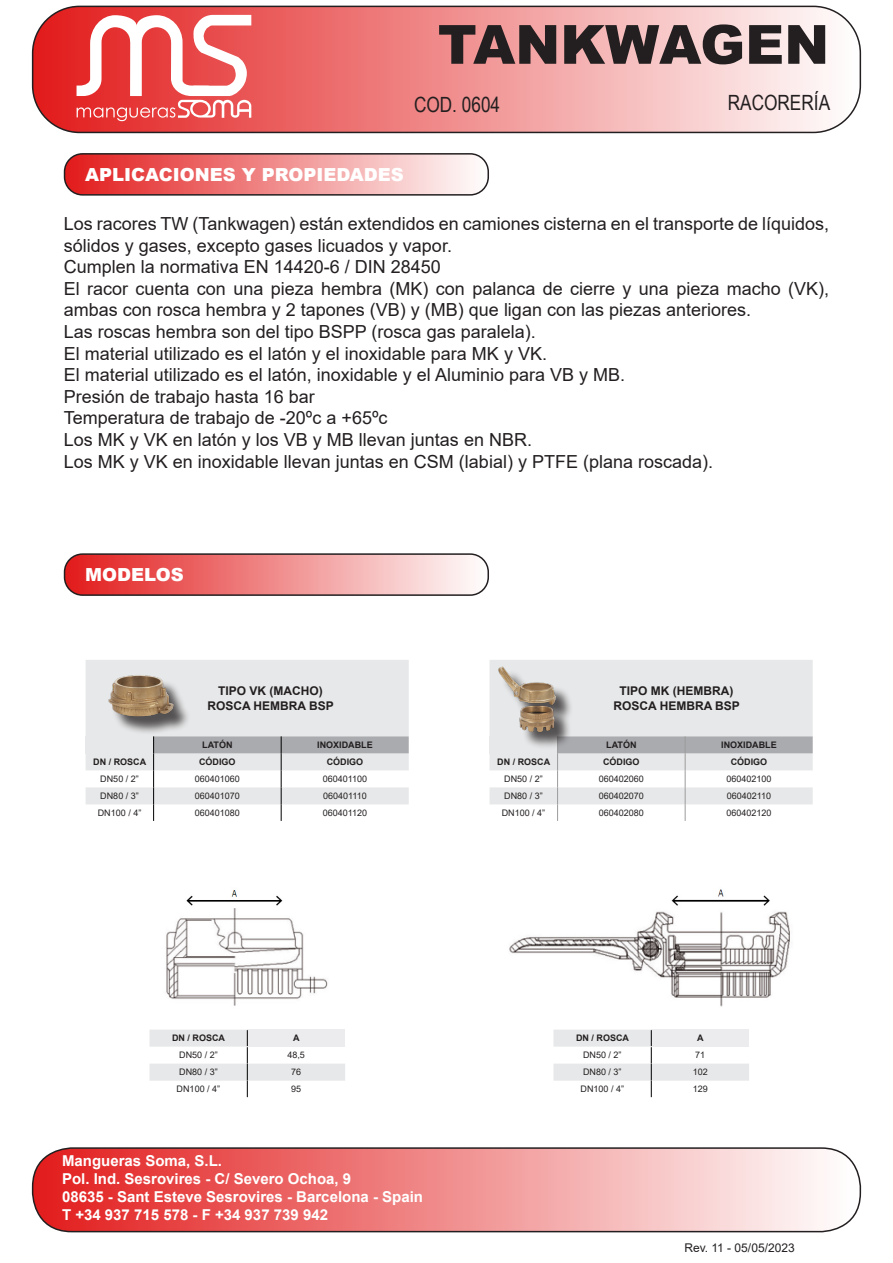
<style>
.page{position:relative;width:893px;height:1263px;background:#fff}
.page>*{position:absolute;margin:0;border:0;box-sizing:border-box;transform-origin:0 0}
.t1{font:900 54px "Arial";color:#231f20}
.t2{font:21px "Arial Narrow";color:#231f20}
.t3{font:18px/21.6px "Arial";color:#231f20}
.t4{font:900 18px "Arial";color:#fff}
.t5{font:700 15px "Arial";color:#fff}
.t6{font:700 12px "Arial";color:#231f20}
.t7{font:12px "Arial";color:#231f20}
.t8{font:9px "Arial";color:#231f20}
.t9{font:700 9px "Arial";color:#231f20}
</style>
<div class="page">
<svg style="left:65px;top:556px;width:423px;height:39px;background:#ef8c8c"></svg>
<div style="left:64px;top:553px;width:425px;height:43px;border:2px solid #231f20;border-radius:18px"></div>
<svg style="left:33px;top:1148px;width:827px;height:83px;background:#f08e8e"></svg>
<div style="left:32px;top:1147px;width:829px;height:85px;border:2px solid #231f20;border-radius:39px"></div>
<svg style="left:65px;top:154px;width:423px;height:39px;background:#ef8c8c"></svg>
<div style="left:64px;top:153px;width:425px;height:43px;border:2px solid #231f20;border-radius:18px"></div>
<svg style="left:33px;top:6px;width:827px;height:126px;background:#f29f9f"></svg>
<div style="left:32px;top:6px;width:829px;height:127px;border:2px solid #231f20;border-radius:47px"></div>
<svg style="left:77px;top:15px;width:174px;height:106px"></svg>
<div style="left:86px;top:660px;width:323px;height:144px;background:#e7e8e9"></div>
<div style="left:86px;top:736px;width:68px;height:17px;background:#e7e8e9"></div>
<svg style="left:153px;top:736px;width:256px;height:85px"></svg>
<div style="left:111px;top:678px;width:80px;height:57px;background:#231f20;opacity:.75"></div>
<img style="left:103px;top:660px;width:75px;height:76px">
<div style="left:489px;top:660px;width:324px;height:144px;background:#e7e8e9"></div>
<div style="left:489px;top:736px;width:69px;height:17px;background:#e7e8e9"></div>
<svg style="left:557px;top:736px;width:256px;height:85px"></svg>
<div style="left:502px;top:670px;width:72px;height:80px;background:#231f20;opacity:.75"></div>
<img style="left:495px;top:662px;width:69px;height:58px">
<img style="left:511px;top:695px;width:51px;height:51px">
<svg style="left:150px;top:1030px;width:195px;height:67px"></svg>
<svg style="left:553px;top:1030px;width:196px;height:67px"></svg>
<img style="left:166px;top:890px;width:162px;height:116px">
<img style="left:509px;top:889px;width:281px;height:118px">
<p class="t1" style="left:438px;top:5px;width:393px">TANKWAGEN</p>
<p class="t2" style="left:414px;top:89px;width:88px">COD. 0604</p>
<p class="t2" style="left:728px;top:87px;width:104px">RACORERÍA</p>
<p class="t4" style="left:85px;top:161px;width:320px">APLICACIONES Y PROPIEDADES</p>
<p class="t3" style="left:64px;top:213px;width:767px">Los racores TW (Tankwagen) están extendidos en camiones cisterna en el transporte de líquidos, sólidos y gases, excepto gases licuados y vapor.</p>
<p class="t3" style="left:64px;top:256px;width:379px">Cumplen la normativa EN 14420-6 / DIN 28450</p>
<p class="t3" style="left:64px;top:278px;width:767px">El racor cuenta con una pieza hembra (MK) con palanca de cierre y una pieza macho (VK), ambas con rosca hembra y 2 tapones (VB) y (MB) que ligan con las piezas anteriores.</p>
<p class="t3" style="left:64px;top:321px;width:473px">Las roscas hembra son del tipo BSPP (rosca gas paralela).</p>
<p class="t3" style="left:64px;top:342px;width:485px">El material utilizado es el latón y el inoxidable para MK y VK.</p>
<p class="t3" style="left:64px;top:364px;width:563px">El material utilizado es el latón, inoxidable y el Aluminio para VB y MB.</p>
<p class="t3" style="left:64px;top:386px;width:253px">Presión de trabajo hasta 16 bar</p>
<p class="t3" style="left:64px;top:407px;width:325px">Temperatura de trabajo de -20ºc a +65ºc</p>
<p class="t3" style="left:64px;top:429px;width:470px">Los MK y VK en latón y los VB y MB llevan juntas en NBR.</p>
<p class="t3" style="left:64px;top:450px;width:651px">Los MK y VK en inoxidable llevan juntas en CSM (labial) y PTFE (plana roscada).</p>
<p class="t4" style="left:85px;top:561px;width:100px">MODELOS</p>
<p class="t6" style="left:218px;top:683px;width:106px">TIPO VK (MACHO)</p>
<p class="t6" style="left:207px;top:697px;width:128px">ROSCA HEMBRA BSP</p>
<p class="t9" style="left:202px;top:739px;width:32px">LATÓN</p>
<p class="t9" style="left:317px;top:739px;width:57px">INOXIDABLE</p>
<p class="t9" style="left:93px;top:756px;width:55px">DN / ROSCA</p>
<p class="t9" style="left:199px;top:756px;width:38px">CÓDIGO</p>
<p class="t9" style="left:327px;top:756px;width:38px">CÓDIGO</p>
<p class="t8" style="left:100px;top:773px;width:40px">DN50 / 2”</p>
<p class="t8" style="left:195px;top:773px;width:47px">060401060</p>
<p class="t8" style="left:323px;top:773px;width:46px">060401100</p>
<p class="t8" style="left:100px;top:790px;width:40px">DN80 / 3”</p>
<p class="t8" style="left:195px;top:790px;width:47px">060401070</p>
<p class="t8" style="left:323px;top:790px;width:45px">060401110</p>
<p class="t8" style="left:98px;top:807px;width:45px">DN100 / 4”</p>
<p class="t8" style="left:195px;top:807px;width:47px">060401080</p>
<p class="t8" style="left:323px;top:807px;width:46px">060401120</p>
<p class="t6" style="left:620px;top:683px;width:115px">TIPO MK (HEMBRA)</p>
<p class="t6" style="left:613px;top:697px;width:128px">ROSCA HEMBRA BSP</p>
<p class="t9" style="left:606px;top:739px;width:32px">LATÓN</p>
<p class="t9" style="left:721px;top:739px;width:57px">INOXIDABLE</p>
<p class="t9" style="left:497px;top:756px;width:55px">DN / ROSCA</p>
<p class="t9" style="left:603px;top:756px;width:38px">CÓDIGO</p>
<p class="t9" style="left:731px;top:756px;width:38px">CÓDIGO</p>
<p class="t8" style="left:504px;top:773px;width:40px">DN50 / 2”</p>
<p class="t8" style="left:599px;top:773px;width:47px">060402060</p>
<p class="t8" style="left:726px;top:773px;width:47px">060402100</p>
<p class="t8" style="left:504px;top:790px;width:40px">DN80 / 3”</p>
<p class="t8" style="left:599px;top:790px;width:47px">060402070</p>
<p class="t8" style="left:727px;top:790px;width:46px">060402110</p>
<p class="t8" style="left:502px;top:807px;width:45px">DN100 / 4”</p>
<p class="t8" style="left:599px;top:807px;width:47px">060402080</p>
<p class="t8" style="left:726px;top:807px;width:47px">060402120</p>
<p class="t9" style="left:172px;top:1032px;width:55px">DN / ROSCA</p>
<p class="t9" style="left:293px;top:1032px;width:8px">A</p>
<p class="t8" style="left:179px;top:1049px;width:40px">DN50 / 2”</p>
<p class="t8" style="left:287px;top:1049px;width:19px">48,5</p>
<p class="t8" style="left:179px;top:1066px;width:40px">DN80 / 3”</p>
<p class="t8" style="left:291px;top:1066px;width:12px">76</p>
<p class="t8" style="left:177px;top:1083px;width:45px">DN100 / 4”</p>
<p class="t8" style="left:291px;top:1083px;width:12px">95</p>
<p class="t5" style="left:62px;top:1150px;width:162px">Mangueras Soma, S.L.</p>
<p class="t5" style="left:62px;top:1168px;width:291px">Pol. Ind. Sesrovires - C/ Severo Ochoa, 9</p>
<p class="t5" style="left:62px;top:1186px;width:362px">08635 - Sant Esteve Sesrovires - Barcelona - Spain</p>
<p class="t5" style="left:62px;top:1204px;width:268px">T +34 937 715 578 - F +34 937 739 942</p>
<p class="t9" style="left:576px;top:1032px;width:55px">DN / ROSCA</p>
<p class="t9" style="left:697px;top:1032px;width:8px">A</p>
<p class="t8" style="left:583px;top:1049px;width:40px">DN50 / 2”</p>
<p class="t8" style="left:695px;top:1049px;width:12px">71</p>
<p class="t8" style="left:583px;top:1066px;width:40px">DN80 / 3”</p>
<p class="t8" style="left:693px;top:1066px;width:17px">102</p>
<p class="t8" style="left:581px;top:1083px;width:45px">DN100 / 4”</p>
<p class="t8" style="left:693px;top:1083px;width:17px">129</p>
<p class="t7" style="left:684px;top:1239px;width:112px">Rev. 11 - 05/05/2023</p>
</div>
